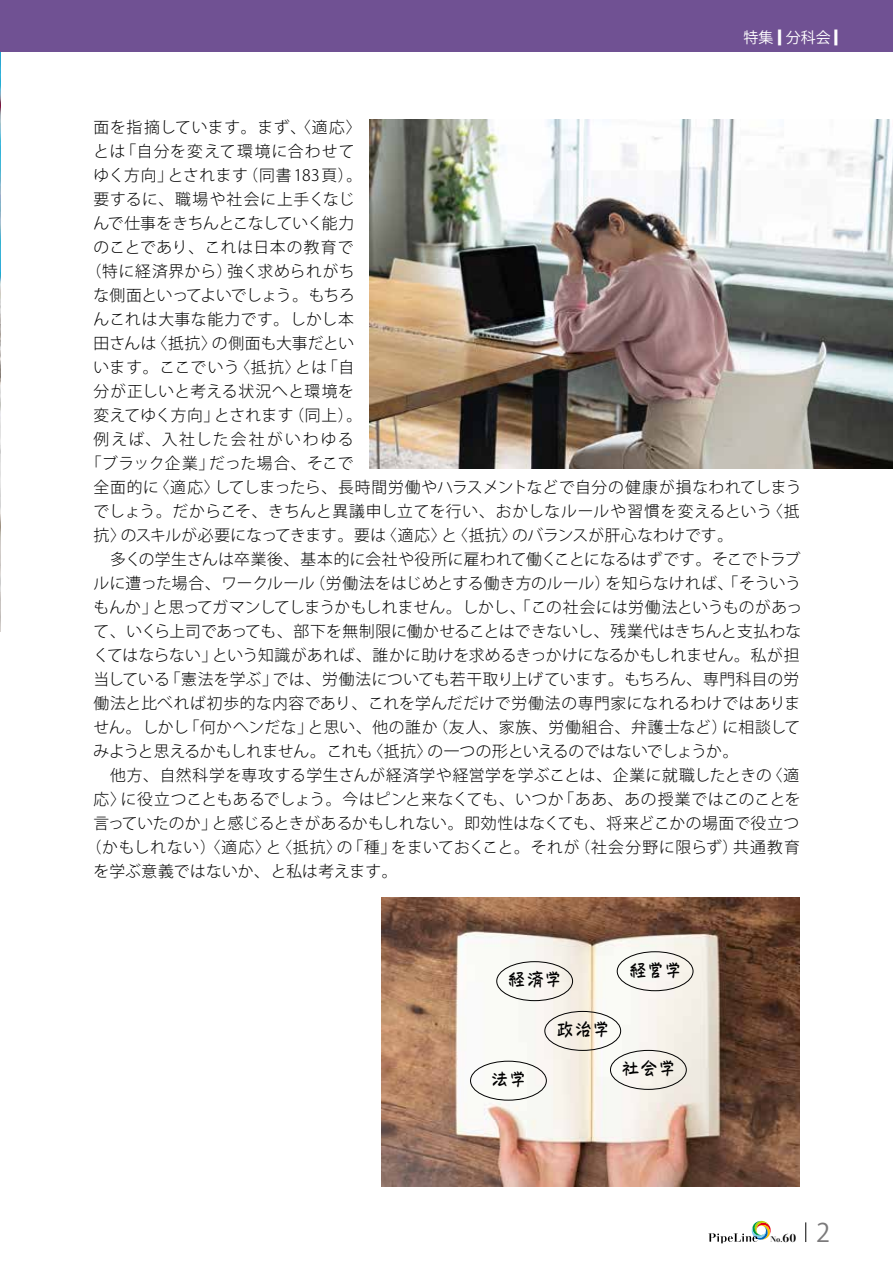
<style>
.page{position:relative;width:893px;height:1263px;background:#fff}
.page>*{position:absolute;margin:0;border:0;box-sizing:border-box;transform-origin:0 0}
.t1{font:25.5px "Koz Go Pro";color:#7b7a7b}
.t2{font:500 17.85px "P Penpal Std N";color:#000}
.t3{font:300 15.75px "Koz Go Pr 6 N";letter-spacing:.015em;color:#000}
.t4{font:300 15.75px "Koz Go Pr 6 N";letter-spacing:.035em;color:#000}
.t5{font:300 15.75px "Koz Go Pr 6 N";letter-spacing:.045em;color:#000}
.t6{font:300 15.75px "Koz Go Pr 6 N";letter-spacing:-.01em;color:#000}
.t7{font:300 15.75px "Koz Go Pr 6 N";letter-spacing:.05em;color:#000}
.t8{font:300 15.75px "Koz Go Pr 6 N";letter-spacing:-.02em;color:#000}
.t9{font:300 15.75px "Koz Go Pr 6 N";letter-spacing:-.025em;color:#000}
.t10{font:300 15.75px "Koz Go Pr 6 N";letter-spacing:.075em;color:#000}
.t11{font:300 15.75px "Koz Go Pr 6 N";letter-spacing:.04em;color:#000}
.t12{font:300 15.75px "Koz Go Pr 6 N";letter-spacing:.13em;color:#000}
.t13{font:15px "Koz Go Pro";color:#fff}
.t14{font:800 7.65px "Kocho Std";color:#000}
.s1{font-size:19.8px}
.s2{font-size:10.95px}
</style>
<div class="page">
<img style="left:369px;top:119px;width:524px;height:349px">
<img style="left:0;top:0;width:1px;height:631px">
<div style="left:0;top:0;width:893px;height:51px;background:#705193"></div>
<svg style="left:708px;top:1220px;width:63px;height:23px"></svg>
<svg style="left:805px;top:1222px;width:1px;height:20px"></svg>
<img style="left:381px;top:897px;width:418px;height:289px">
<div style="left:496px;top:961px;width:77px;height:40px;border:1px solid #000;border-radius:50%"></div>
<div style="left:617px;top:951px;width:76px;height:40px;border:1px solid #000;border-radius:50%"></div>
<div style="left:544px;top:1011px;width:77px;height:40px;border:1px solid #000;border-radius:50%"></div>
<div style="left:610px;top:1050px;width:77px;height:40px;border:1px solid #000;border-radius:50%"></div>
<div style="left:470px;top:1061px;width:77px;height:39px;border:1px solid #000;border-radius:50%"></div>
<p class="t13" style="left:744px;top:28px;width:96px">特集 <span class="s1">■</span> 分科会 <span class="s1">■</span></p>
<p class="t7" style="left:94px;top:118px;width:269px">面を指摘しています。まず、〈適応〉</p>
<p class="t10" style="left:94px;top:142px;width:263px">とは「自分を変えて環境に合わせて</p>
<p class="t3" style="left:94px;top:166px;width:270px">ゆく方向」とされます（同書183頁）。</p>
<p class="t7" style="left:94px;top:190px;width:262px">要するに、職場や社会に上手くなじ</p>
<p class="t8" style="left:94px;top:214px;width:262px">んで仕事をきちんとこなしていく能力</p>
<p class="t3" style="left:94px;top:238px;width:262px">のことであり、これは日本の教育で</p>
<p class="t3" style="left:86px;top:262px;width:270px">（特に経済界から）強く求められがち</p>
<p class="t9" style="left:94px;top:286px;width:263px">な側面といってよいでしょう。もちろ</p>
<p class="t4" style="left:94px;top:310px;width:262px">んこれは大事な能力です。しかし本</p>
<p class="t3" style="left:94px;top:334px;width:262px">田さんは〈抵抗〉の側面も大事だとい</p>
<p class="t3" style="left:94px;top:358px;width:262px">います。ここでいう〈抵抗〉とは「自</p>
<p class="t11" style="left:94px;top:382px;width:262px">分が正しいと考える状況へと環境を</p>
<p class="t3" style="left:94px;top:406px;width:270px">変えてゆく方向」とされます（同上）。</p>
<p class="t12" style="left:94px;top:430px;width:262px">例えば、入社した会社がいわゆる</p>
<p class="t3" style="left:86px;top:454px;width:269px">「ブラック企業」だった場合、そこで</p>
<p class="t4" style="left:94px;top:478px;width:709px">全面的に〈適応〉してしまったら、長時間労働やハラスメントなどで自分の健康が損なわれてしまう</p>
<p class="t3" style="left:94px;top:502px;width:707px">でしょう。だからこそ、きちんと異議申し立てを行い、おかしなルールや習慣を変えるという〈抵</p>
<p class="t3" style="left:94px;top:526px;width:641px">抗〉のスキルが必要になってきます。要は〈適応〉と〈抵抗〉のバランスが肝心なわけです。</p>
<p class="t3" style="left:94px;top:550px;width:709px">　多くの学生さんは卒業後、基本的に会社や役所に雇われて働くことになるはずです。そこでトラブ</p>
<p class="t3" style="left:94px;top:574px;width:709px">ルに遭った場合、ワークルール（労働法をはじめとする働き方のルール）を知らなければ、「そういう</p>
<p class="t3" style="left:94px;top:598px;width:710px">もんか」と思ってガマンしてしまうかもしれません。しかし、「この社会には労働法というものがあっ</p>
<p class="t3" style="left:94px;top:622px;width:709px">て、いくら上司であっても、部下を無制限に働かせることはできないし、残業代はきちんと支払わな</p>
<p class="t3" style="left:94px;top:646px;width:708px">くてはならない」という知識があれば、誰かに助けを求めるきっかけになるかもしれません。私が担</p>
<p class="t3" style="left:94px;top:670px;width:707px">当している「憲法を学ぶ」では、労働法についても若干取り上げています。もちろん、専門科目の労</p>
<p class="t3" style="left:94px;top:694px;width:708px">働法と比べれば初歩的な内容であり、これを学んだだけで労働法の専門家になれるわけではありま</p>
<p class="t3" style="left:94px;top:718px;width:708px">せん。しかし「何かヘンだな」と思い、他の誰か（友人、家族、労働組合、弁護士など）に相談して</p>
<p class="t6" style="left:94px;top:742px;width:646px">みようと思えるかもしれません。これも〈抵抗〉の一つの形といえるのではないでしょうか。</p>
<p class="t3" style="left:94px;top:766px;width:707px">　他方、自然科学を専攻する学生さんが経済学や経営学を学ぶことは、企業に就職したときの〈適</p>
<p class="t3" style="left:94px;top:790px;width:708px">応〉に役立つこともあるでしょう。今はピンと来なくても、いつか「ああ、あの授業ではこのことを</p>
<p class="t3" style="left:94px;top:814px;width:707px">言っていたのか」と感じるときがあるかもしれない。即効性はなくても、将来どこかの場面で役立つ</p>
<p class="t5" style="left:86px;top:838px;width:716px">（かもしれない）〈適応〉と〈抵抗〉の「種」をまいておくこと。それが（社会分野に限らず）共通教育</p>
<p class="t3" style="left:94px;top:862px;width:306px">を学ぶ意義ではないか、と私は考えます。</p>
<p class="t2" style="left:508px;top:967px;width:56px">経済学</p>
<p class="t2" style="left:491px;top:1067px;width:37px">法学</p>
<p class="t2" style="left:556px;top:1017px;width:55px">政治学</p>
<p class="t2" style="left:629px;top:957px;width:54px">経営学</p>
<p class="t2" style="left:622px;top:1056px;width:56px">社会学</p>
<p class="t14" style="left:770px;top:1232px;width:27px">No.<span class="s2">60</span></p>
<h1 class="t1" style="left:816px;top:1216px;width:16px">2</h1>
</div>
